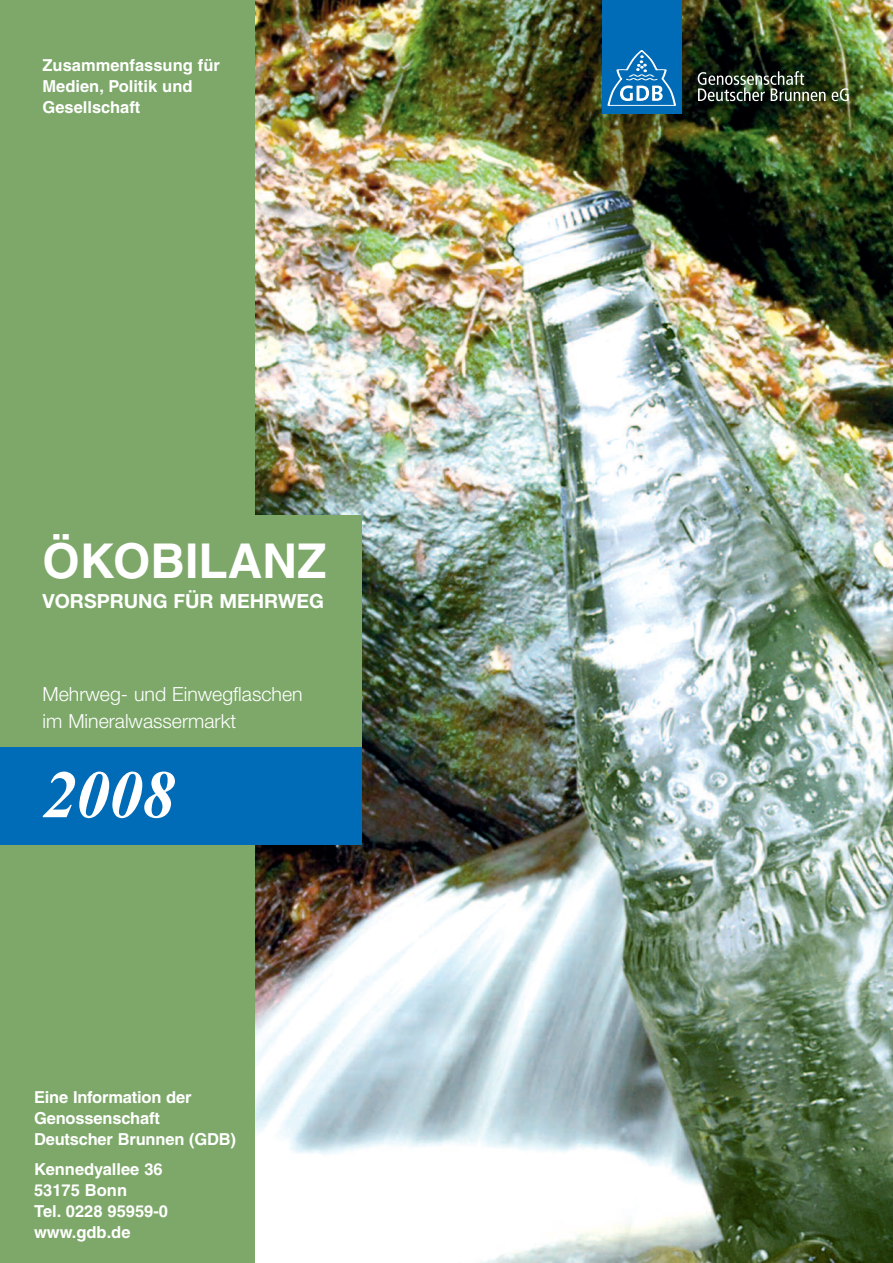
<style>
.page{position:relative;width:893px;height:1263px;background:#fff}
.page>*{position:absolute;margin:0;border:0;box-sizing:border-box;transform-origin:0 0}
.t1{font:italic 700 67.5px "Times New Roman";color:#fff}
.t2{font:700 48px "Helvetica";color:#fff}
.t3{font:300 19.5px/27px "Helvetica Neue";color:#fff}
.t4{font:700 19.5px "Helvetica Neue";color:#fff}
.t5{font:700 16.5px/21px "Helvetica";color:#fff}
</style>
<div class="page">
<div style="left:0;top:0;width:255px;height:1263px;background:#7da869"></div>
<img style="left:255px;top:0;width:638px;height:1263px">
<div style="left:0;top:515px;width:361px;height:232px;background:#7da869"></div>
<div style="left:0;top:747px;width:361px;height:97px;background:#006cb7"></div>
<div style="left:602px;top:0;width:79px;height:114px;background:#006cb7"></div>
<svg style="left:832px;top:88px;width:17px;height:13px"></svg>
<img style="left:698px;top:71px;width:127px;height:30px">
<svg style="left:607px;top:51px;width:69px;height:55px"></svg>
<p class="t5" style="left:43px;top:56px;width:179px">Zusammenfassung für<br>Medien, Politik und<br>Gesellschaft</p>
<h2 class="t2" style="left:43px;top:544px;width:285px">ÖKOBILANZ</h2>
<p class="t4" style="left:43px;top:589px;width:283px">VORSPRUNG FÜR MEHRWEG</p>
<p class="t3" style="left:43px;top:680px;width:262px">Mehrweg- und Einwegflaschen im Mineralwassermarkt</p>
<h1 class="t1" style="left:43px;top:772px;width:134px">2008</h1>
<p class="t5" style="left:34px;top:1088px;width:204px">Eine Information der<br>Genossenschaft<br>Deutscher Brunnen (GDB)</p>
<p class="t5" style="left:34px;top:1160px;width:136px">Kennedyallee 36<br>53175 Bonn<br>Tel. 0228 95959-0 www.gdb.de</p>
</div>
